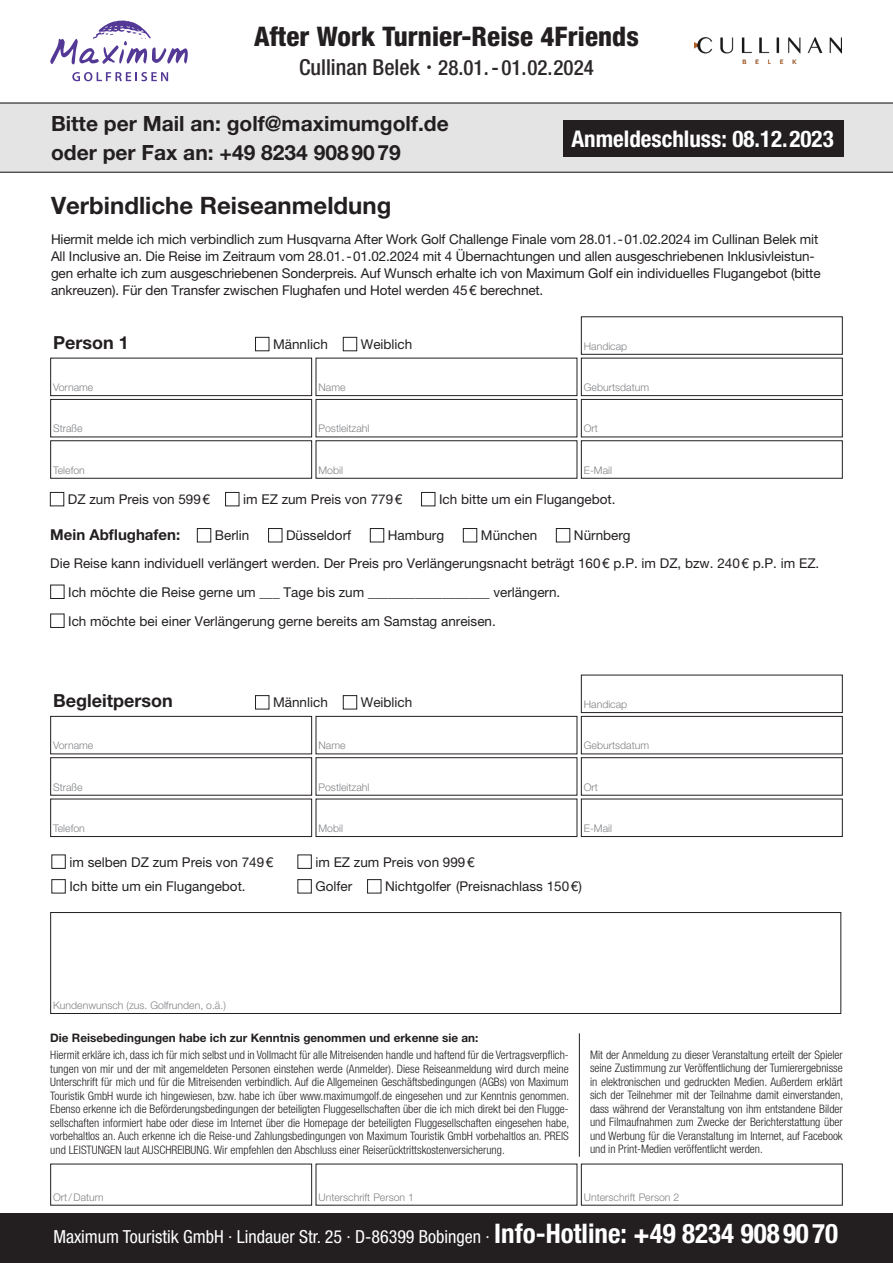
<style>
.page{position:relative;width:893px;height:1263px;background:#fff}
.page>*{position:absolute;margin:0;border:0;box-sizing:border-box;transform-origin:0 0}
.Fliesstext{font:800 condensed 27px "Helvetica Neue LT Pro";letter-spacing:.005em;color:#231f20}
.t1{font:700 24px "Helvetica Neue LT Pro";color:#231f20}
.t2{font:700 condensed 22.95px "Helvetica Neue LT Pro";color:#fff}
.t3{font:700 21px "Helvetica Neue LT Pro";color:#231f20}
.Fliesstext-2{font:500 condensed 21px "Helvetica Neue LT Pro";color:#2d292a}
.t4{font:condensed 18px "Helvetica Neue LT Pro";color:#fff}
.t5{font:700 18px "Helvetica Neue LT Pro";color:#231f20}
.t6{font:700 15px "Helvetica Neue LT Pro";color:#231f20}
.t7{font:13.5px/17.1px "Helvetica Neue LT Pro";color:#231f20}
.t8{font:300 condensed 11.7px/13.5px "Helvetica Neue LT Pro";color:#231f20;text-align:justify}
.t9{font:700 11.7px "Helvetica Neue LT Pro";color:#231f20}
.Kästchen_Vorgabe{font:300 10.5px "Helvetica Neue LT Pro";color:#808285}
.s1{font-size:22.05px}
.s2{font-size:25.5px}
.s3{font-weight:700;font-size:27px}
</style>
<div class="page">
<div style="left:0;top:1213px;width:893px;height:50px;background:#231f20"></div>
<div style="left:0;top:102px;width:893px;height:70px;background:#e4e4e4"></div>
<hr style="left:0;top:172px;width:893px;height:1px;background:#2d292a">
<hr style="left:0;top:102px;width:893px;height:2px;background:#2d292a">
<svg style="left:50px;top:1163px;width:793px;height:43px"></svg>
<hr style="left:579px;top:1033px;width:1px;height:124px;background:#231f20">
<div style="left:50px;top:492px;width:14px;height:14px;border:1px solid #231f20"></div>
<div style="left:225px;top:492px;width:14px;height:14px;border:1px solid #231f20"></div>
<div style="left:421px;top:492px;width:14px;height:14px;border:1px solid #231f20"></div>
<svg style="left:50px;top:316px;width:793px;height:163px"></svg>
<div style="left:197px;top:528px;width:14px;height:14px;border:1px solid #231f20"></div>
<div style="left:268px;top:528px;width:14px;height:14px;border:1px solid #231f20"></div>
<div style="left:370px;top:528px;width:14px;height:14px;border:1px solid #231f20"></div>
<div style="left:463px;top:528px;width:14px;height:14px;border:1px solid #231f20"></div>
<div style="left:556px;top:528px;width:14px;height:14px;border:1px solid #231f20"></div>
<div style="left:50px;top:585px;width:14px;height:14px;border:1px solid #231f20"></div>
<div style="left:50px;top:614px;width:14px;height:14px;border:1px solid #231f20"></div>
<svg style="left:50px;top:912px;width:792px;height:102px"></svg>
<svg style="left:72px;top:72px;width:96px;height:9px"></svg>
<svg style="left:50px;top:20px;width:138px;height:44px"></svg>
<div style="left:563px;top:120px;width:280px;height:37px;background:#231f20"></div>
<img style="left:695px;top:38px;width:146px;height:26px">
<div style="left:51px;top:854px;width:15px;height:15px;border:1px solid #231f20"></div>
<div style="left:297px;top:854px;width:15px;height:15px;border:1px solid #231f20"></div>
<div style="left:51px;top:879px;width:15px;height:14px;border:1px solid #231f20"></div>
<div style="left:297px;top:879px;width:15px;height:14px;border:1px solid #231f20"></div>
<div style="left:367px;top:879px;width:14px;height:14px;border:1px solid #231f20"></div>
<svg style="left:50px;top:674px;width:793px;height:163px"></svg>
<p class="Fliesstext" style="left:254px;top:20px;width:386px">After Work Turnier-Reise 4Friends</p>
<p class="Fliesstext-2" style="left:299px;top:55px;width:296px"><span class="s1">Cullinan Belek</span> <span class="s2">·</span> 28.01.- 01.02.2024</p>
<p class="t3" style="left:51px;top:111px;width:399px">Bitte per Mail an: golf@maximumgolf.de</p>
<p class="t3" style="left:51px;top:139px;width:351px">oder per Fax an: +49 8234 9089079</p>
<p class="t2" style="left:571px;top:125px;width:264px">Anmeldeschluss: 08.12. 2023</p>
<p class="t1" style="left:51px;top:191px;width:342px">Verbindliche Reiseanmeldung</p>
<p class="t7" style="left:51px;top:230px;width:771px">Hiermit melde ich mich verbindlich zum Husqvarna After Work Golf Challenge Finale vom 28.01.-01.02.2024 im Cullinan Belek mit All Inclusive an. Die Reise im Zeitraum vom 28.01.-01.02.2024 mit 4 Übernachtungen und allen ausgeschriebenen Inklusivleistun&shy;gen erhalte ich zum ausgeschriebenen Sonderpreis. Auf Wunsch erhalte ich von Maximum Golf ein individuelles Flugangebot (bitte ankreuzen). Für den Transfer zwischen Flughafen und Hotel werden 45€ berechnet.</p>
<p class="t5" style="left:53px;top:331px;width:77px">Person 1</p>
<p class="t7" style="left:273px;top:335px;width:56px">Männlich</p>
<p class="t7" style="left:361px;top:335px;width:53px">Weiblich</p>
<p class="Kästchen_Vorgabe" style="left:584px;top:339px;width:45px">Handicap</p>
<p class="Kästchen_Vorgabe" style="left:53px;top:381px;width:42px">Vorname</p>
<p class="Kästchen_Vorgabe" style="left:318px;top:381px;width:29px">Name</p>
<p class="Kästchen_Vorgabe" style="left:584px;top:381px;width:67px">Geburtsdatum</p>
<p class="Kästchen_Vorgabe" style="left:53px;top:422px;width:31px">Straße</p>
<p class="Kästchen_Vorgabe" style="left:318px;top:422px;width:52px">Postleitzahl</p>
<p class="Kästchen_Vorgabe" style="left:584px;top:422px;width:16px">Ort</p>
<p class="Kästchen_Vorgabe" style="left:53px;top:463px;width:33px">Telefon</p>
<p class="Kästchen_Vorgabe" style="left:318px;top:463px;width:26px">Mobil</p>
<p class="Kästchen_Vorgabe" style="left:584px;top:463px;width:30px">E-Mail</p>
<p class="t7" style="left:68px;top:491px;width:144px">DZ zum Preis von 599€</p>
<p class="t7" style="left:243px;top:491px;width:161px">im EZ zum Preis von 779€</p>
<p class="t7" style="left:439px;top:491px;width:178px">Ich bitte um ein Flugangebot.</p>
<p class="t6" style="left:50px;top:526px;width:131px">Mein Abflughafen:</p>
<p class="t7" style="left:215px;top:527px;width:36px">Berlin</p>
<p class="t7" style="left:286px;top:527px;width:67px">Düsseldorf</p>
<p class="t7" style="left:388px;top:527px;width:58px">Hamburg</p>
<p class="t7" style="left:481px;top:527px;width:58px">München</p>
<p class="t7" style="left:574px;top:527px;width:58px">Nürnberg</p>
<p class="t7" style="left:50px;top:554px;width:771px">Die Reise kann individuell verlängert werden. Der Preis pro Verlängerungsnacht beträgt 160€ p.P. im DZ, bzw. 240€ p.P. im EZ.</p>
<p class="t7" style="left:68px;top:583px;width:494px">Ich möchte die Reise gerne um ___ Tage bis zum __________________ verlängern.</p>
<p class="t7" style="left:68px;top:612px;width:429px">Ich möchte bei einer Verlängerung gerne bereits am Samstag anreisen.</p>
<p class="t5" style="left:53px;top:690px;width:121px">Begleitperson</p>
<p class="t7" style="left:273px;top:694px;width:56px">Männlich</p>
<p class="t7" style="left:361px;top:694px;width:53px">Weiblich</p>
<p class="Kästchen_Vorgabe" style="left:584px;top:698px;width:45px">Handicap</p>
<p class="Kästchen_Vorgabe" style="left:53px;top:739px;width:42px">Vorname</p>
<p class="Kästchen_Vorgabe" style="left:318px;top:739px;width:29px">Name</p>
<p class="Kästchen_Vorgabe" style="left:584px;top:739px;width:67px">Geburtsdatum</p>
<p class="Kästchen_Vorgabe" style="left:53px;top:780px;width:31px">Straße</p>
<p class="Kästchen_Vorgabe" style="left:318px;top:780px;width:52px">Postleitzahl</p>
<p class="Kästchen_Vorgabe" style="left:584px;top:780px;width:16px">Ort</p>
<p class="Kästchen_Vorgabe" style="left:53px;top:822px;width:33px">Telefon</p>
<p class="Kästchen_Vorgabe" style="left:318px;top:822px;width:26px">Mobil</p>
<p class="Kästchen_Vorgabe" style="left:584px;top:822px;width:30px">E-Mail</p>
<p class="t7" style="left:69px;top:853px;width:205px">im selben DZ zum Preis von 749€</p>
<p class="t7" style="left:315px;top:853px;width:161px">im EZ zum Preis von 999€</p>
<p class="t7" style="left:69px;top:878px;width:178px">Ich bitte um ein Flugangebot.</p>
<p class="t7" style="left:315px;top:878px;width:38px">Golfer</p>
<p class="t7" style="left:385px;top:878px;width:198px">Nichtgolfer (Preisnachlass 150€)</p>
<p class="Kästchen_Vorgabe" style="left:53px;top:999px;width:174px">Kundenwunsch (zus. Golfrunden, o.ä.)</p>
<p class="t9" style="left:50px;top:1030px;width:430px">Die Reisebedingungen habe ich zur Kenntnis genommen und erkenne sie an:</p>
<p class="t8" style="left:50px;top:1048px;width:520px">Hiermit erkläre ich, dass ich für mich selbst und in Vollmacht für alle Mitreisenden handle und haftend für die Vertragsverpflich&shy;tungen von mir und der mit angemeldeten Personen einstehen werde (Anmelder). Diese Reiseanmeldung wird durch meine Unterschrift für mich und für die Mitreisenden verbindlich. Auf die Allgemeinen Geschäftsbedingungen (AGBs) von Maximum Touristik GmbH wurde ich hingewiesen, bzw. habe ich über www.maximumgolf.de eingesehen und zur Kenntnis genommen.<br>Ebenso erkenne ich die Beförderungsbedingungen der beteiligten Fluggesellschaften über die ich mich direkt bei den Flugge&shy;sellschaften informiert habe oder diese im Internet über die Homepage der beteiligten Fluggesellschaften eingesehen habe, vorbehaltlos an. Auch erkenne ich die Reise-und Zahlungsbedingungen von Maximum Touristik GmbH vorbehaltlos an. PREIS und LEISTUNGEN laut AUSCHREIBUNG. Wir empfehlen den Abschluss einer Reiserücktrittskostenversicherung.</p>
<p class="t8" style="left:590px;top:1048px;width:255px">Mit der Anmeldung zu dieser Veranstaltung erteilt der Spieler seine Zustimmung zur Veröffentlichung der Turnierergebnisse in elektronischen und gedruckten Medien. Außerdem erklärt sich der Teilnehmer mit der Teilnahme damit einverstanden, dass während der Veranstaltung von ihm entstandene Bilder und Filmaufnahmen zum Zwecke der Berichterstattung über und Werbung für die Veranstaltung im Internet, auf Facebook und in Print-Medien veröffentlicht werden.</p>
<p class="Kästchen_Vorgabe" style="left:53px;top:1190px;width:52px">Ort/Datum</p>
<p class="Kästchen_Vorgabe" style="left:318px;top:1190px;width:97px">Unterschrift Person 1</p>
<p class="Kästchen_Vorgabe" style="left:584px;top:1190px;width:97px">Unterschrift Person 2</p>
<p class="t4" style="left:53px;top:1226px;width:786px">Maximum Touristik GmbH · Lindauer Str. 25 · D-86399 Bobingen · <span class="s3">Info-Hotline: +49 8234 908 90 70</span></p>
</div>
